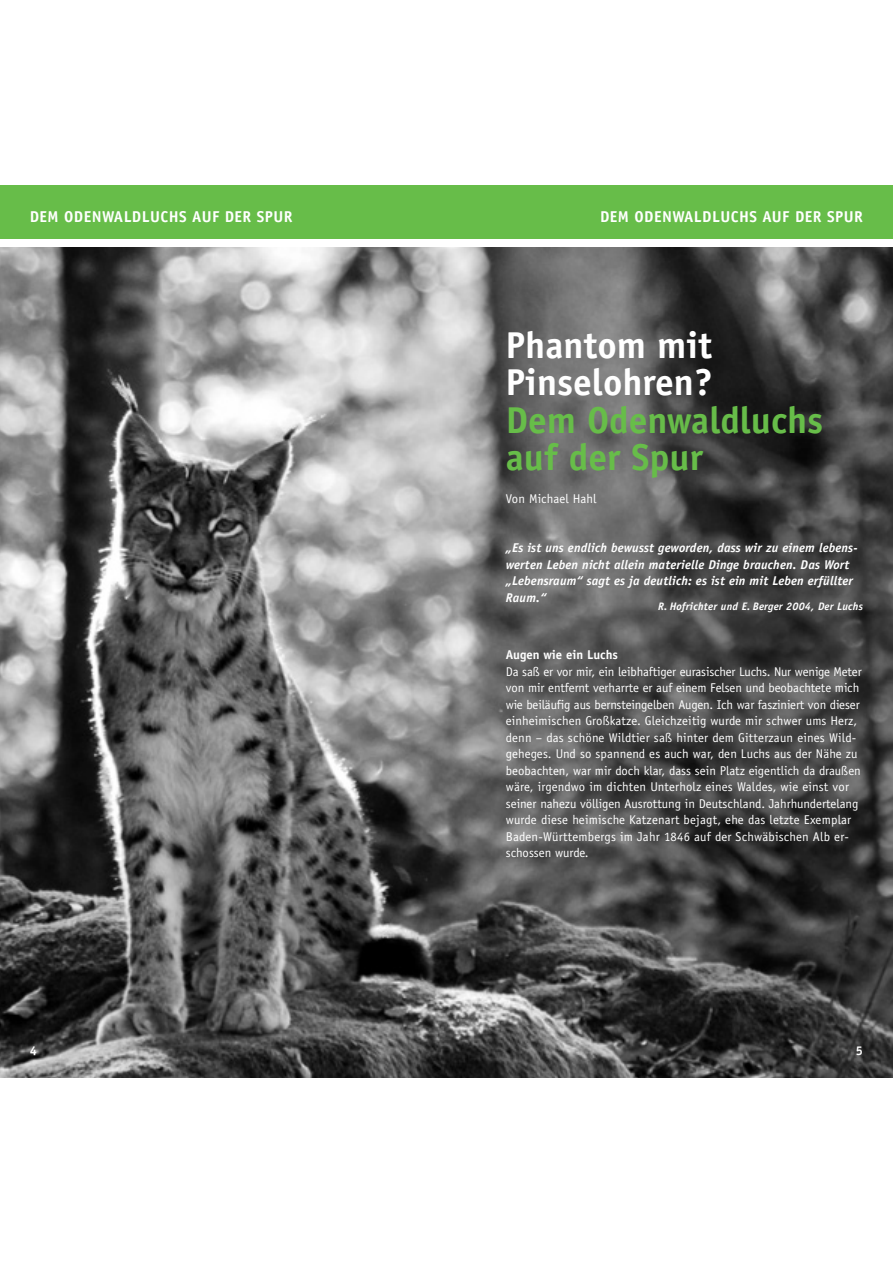
<style>
.page{position:relative;width:893px;height:1263px;background:#fff}
.page>*{position:absolute;margin:0;border:0;box-sizing:border-box;transform-origin:0 0}
.t1{font:700 37.5px/37px "Officina Sans";color:#67bd49}
.t2{font:700 37.5px/37px "Officina Sans";color:#fff}
.t3{font:700 15.75px "Officina Sans";letter-spacing:.03em;color:#fff}
.t4{font:12.75px/16.5px "Officina Sans";color:#fff}
.t5{font:italic 700 12.75px/16.5px "Officina Sans";letter-spacing:.01em;color:#fff}
.t6{font:700 12.75px "Officina Sans";color:#fff}
.t7{font:italic 700 10.8px "Officina Sans";letter-spacing:.015em;color:#fff}
</style>
<div class="page">
<img style="left:0;top:247px;width:893px;height:831px">
<div style="left:0;top:185px;width:893px;height:54px;background:#67bd49"></div>
<p class="t3" style="left:30px;top:211px;width:264px">DEM ODENWALDLUCHS AUF DER SPUR</p>
<p class="t6" style="left:30px;top:1046px;width:9px">4</p>
<p class="t3" style="left:600px;top:211px;width:264px">DEM ODENWALDLUCHS AUF DER SPUR</p>
<h1 class="t2" style="left:506px;top:330px;width:208px">Phantom mit<br>Pinselohren?</h1>
<h1 class="t1" style="left:506px;top:404px;width:319px">Dem Odenwaldluchs auf der Spur</h1>
<p class="t4" style="left:506px;top:491px;width:92px">Von Michael Hahl</p>
<p class="t5" style="left:506px;top:541px;width:353px">„Es ist uns endlich bewusst geworden, dass wir zu einem lebens - werten Leben nicht allein materielle Dinge brauchen. Das Wort „Lebens raum“ sagt es ja deutlich: es ist ein mit Leben erfüllter Raum.“</p>
<p class="t7" style="left:658px;top:602px;width:206px">R. Hofrichter und E. Berger 2004, Der Luchs</p>
<p class="t6" style="left:506px;top:650px;width:114px">Augen wie ein Luchs</p>
<p class="t4" style="left:506px;top:664px;width:357px">Da saß er vor mir, ein leibhaftiger eurasischer Luchs. Nur wenige Meter von mir entfernt verharrte er auf einem Felsen und beobachtete mich wie beiläufig aus bernsteingelben Augen. Ich war fasziniert von dieser einheimischen Großkatze. Gleichzeitig wurde mir schwer ums Herz, denn – das schöne Wildtier saß hinter dem Gitterzaun eines Wild - geheges. Und so spannend es auch war, den Luchs aus der Nähe zu beobachten, war mir doch klar, dass sein Platz eigentlich da draußen wäre, irgendwo im dichten Unterholz eines Waldes, wie einst vor seiner nahezu völligen Ausrottung in Deutschland. Jahrhundertelang wurde diese heimische Katzenart bejagt, ehe das letzte Exemplar Baden-Württembergs im Jahr 1846 auf der Schwäbischen Alb er&shy;schossen wurde.</p>
<p class="t6" style="left:856px;top:1046px;width:9px">5</p>
</div>
